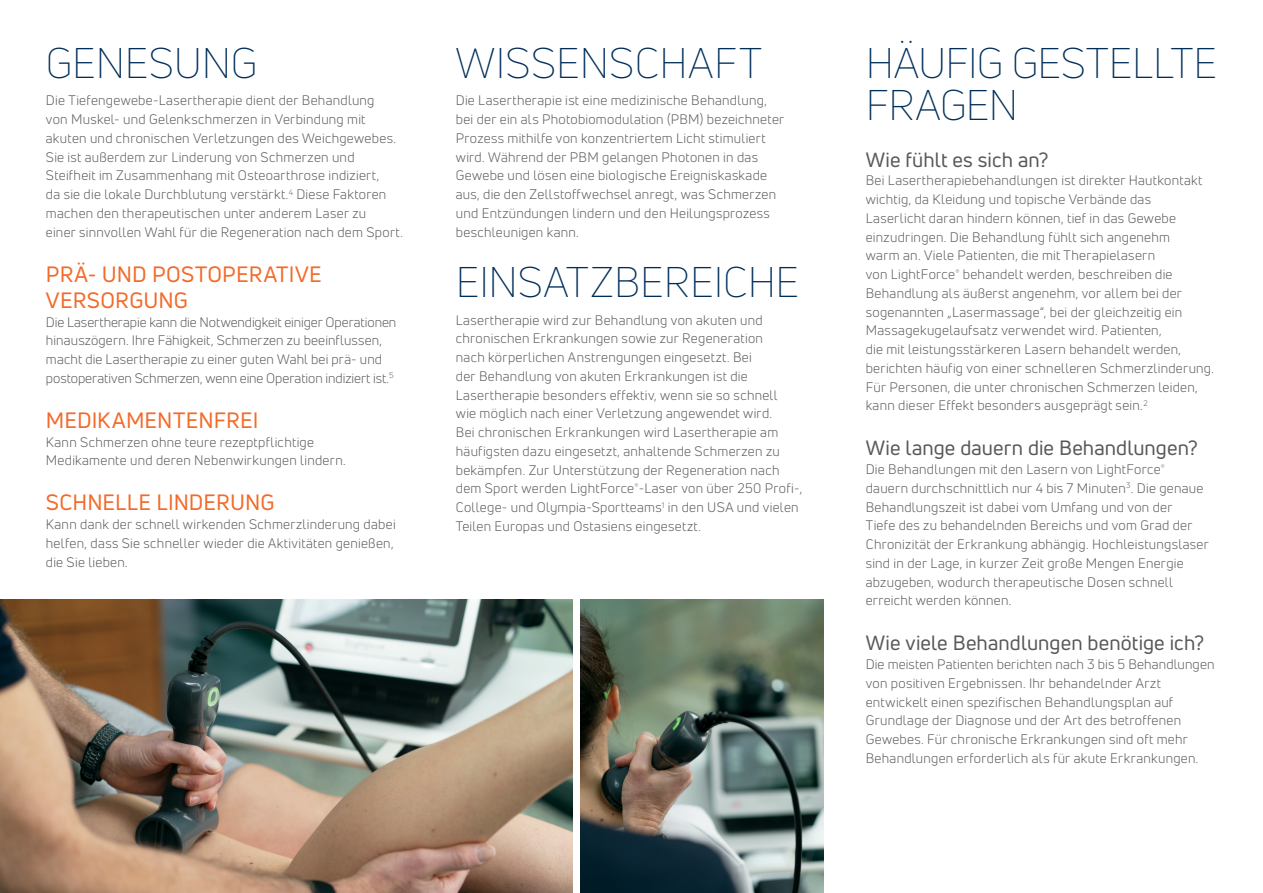
<style>
.page{position:relative;width:1263px;height:893px;background:#fff}
.page>*{position:absolute;margin:0;border:0;box-sizing:border-box;transform-origin:0 0}
.t1{font:300 42px/42px "Uni Neue";color:#002e5a}
.t2{font:21.75px/26.2px "Uni Neue";letter-spacing:.005em;color:#f36a29}
.t3{font:20.25px "Uni Neue";letter-spacing:.005em;color:#58595b}
.t4{font:13.5px/18.8px "Uni Neue";letter-spacing:.02em;color:#58595b}
</style>
<div class="page">
<img style="left:0;top:600px;width:573px;height:293px">
<img style="left:580px;top:600px;width:244px;height:293px">
<p class="t1" style="left:46px;top:42px;width:213px">GENESUNG</p>
<p class="t4" style="left:46px;top:91px;width:358px">Die Tiefengewebe-Lasertherapie dient der Behandlung<br>von Muskel- und Gelenkschmerzen in Verbindung mit akuten und chronischen Verletzungen des Weichgewebes.<br>Sie ist außerdem zur Linderung von Schmerzen und Steifheit im Zusammenhang mit Osteoarthrose indiziert,<br>da sie die lokale Durchblutung verstärkt.<sup>4</sup> Diese Faktoren machen den therapeutischen unter anderem Laser zu<br>einer sinnvollen Wahl für die Regeneration nach dem Sport.</p>
<p class="t2" style="left:46px;top:260px;width:277px">PRÄ- UND POSTOPERATIVE<br>VERSORGUNG</p>
<p class="t4" style="left:46px;top:312px;width:352px">Die Lasertherapie kann die Notwendigkeit einiger Operationen hinauszögern. Ihre Fähigkeit, Schmerzen zu beeinflussen, macht die Lasertherapie zu einer guten Wahl bei prä- und postoperativen Schmerzen, wenn eine Operation indiziert ist.<sup>5</sup></p>
<p class="t2" style="left:46px;top:407px;width:214px">MEDIKAMENTENFREI</p>
<p class="t4" style="left:46px;top:432px;width:301px">Kann Schmerzen ohne teure rezeptpflichtige<br>Medikamente und deren Nebenwirkungen lindern.</p>
<p class="t2" style="left:46px;top:489px;width:230px">SCHNELLE LINDERUNG</p>
<p class="t4" style="left:46px;top:515px;width:351px">Kann dank der schnell wirkenden Schmerzlinderung dabei helfen, dass Sie schneller wieder die Aktivitäten genießen, die Sie lieben.</p>
<p class="t1" style="left:456px;top:42px;width:307px">WISSENSCHAFT</p>
<p class="t4" style="left:456px;top:91px;width:330px">Die Lasertherapie ist eine medizinische Behandlung, bei der ein als Photobiomodulation (PBM) bezeichneter Prozess mithilfe von konzentriertem Licht stimuliert wird. Während der PBM gelangen Photonen in das Gewebe und lösen eine biologische Ereigniskaskade aus, die den Zellstoffwechsel anregt, was Schmerzen und Entzündungen lindern und den Heilungsprozess beschleunigen kann.</p>
<p class="t1" style="left:456px;top:261px;width:345px">EINSATZBEREICHE</p>
<p class="t4" style="left:456px;top:310px;width:348px">Lasertherapie wird zur Behandlung von akuten und chronischen Erkrankungen sowie zur Regeneration<br>nach körperlichen Anstrengungen eingesetzt. Bei<br>der Behandlung von akuten Erkrankungen ist die Lasertherapie besonders effektiv, wenn sie so schnell<br>wie möglich nach einer Verletzung angewendet wird.<br>Bei chronischen Erkrankungen wird Lasertherapie am häufigsten dazu eingesetzt, anhaltende Schmerzen zu bekämpfen. Zur Unterstützung der Regeneration nach dem Sport werden LightForce<sup>®</sup>-Laser von über 250 Profi-, College- und Olympia-Sportteams<sup>1</sup> in den USA und vielen Teilen Europas und Ostasiens eingesetzt.</p>
<p class="t1" style="left:866px;top:42px;width:353px">HÄUFIG GESTELLTE<br>FRAGEN</p>
<p class="t3" style="left:866px;top:147px;width:184px">Wie fühlt es sich an?</p>
<p class="t4" style="left:866px;top:171px;width:350px">Bei Lasertherapiebehandlungen ist direkter Hautkontakt wichtig, da Kleidung und topische Verbände das Laserlicht daran hindern können, tief in das Gewebe einzudringen. Die Behandlung fühlt sich angenehm<br>warm an. Viele Patienten, die mit Therapielasern<br>von LightForce<sup>®</sup> behandelt werden, beschreiben die Behandlung als äußerst angenehm, vor allem bei der sogenannten „Lasermassage“, bei der gleichzeitig ein Massagekugelaufsatz verwendet wird. Patienten,<br>die mit leistungsstärkeren Lasern behandelt werden, berichten häufig von einer schnelleren Schmerzlinderung.<br>Für Personen, die unter chronischen Schmerzen leiden, kann dieser Effekt besonders ausgeprägt sein.<sup>2</sup></p>
<p class="t3" style="left:866px;top:435px;width:333px">Wie lange dauern die Behandlungen?</p>
<p class="t4" style="left:866px;top:460px;width:345px">Die Behandlungen mit den Lasern von LightForce<sup>® </sup>dauern durchschnittlich nur 4 bis 7 Minuten<sup>3</sup>. Die genaue Behandlungszeit ist dabei vom Umfang und von der<br>Tiefe des zu behandelnden Bereichs und vom Grad der Chronizität der Erkrankung abhängig. Hochleistungslaser sind in der Lage, in kurzer Zeit große Mengen Energie abzugeben, wodurch therapeutische Dosen schnell erreicht werden können.</p>
<p class="t3" style="left:866px;top:630px;width:340px">Wie viele Behandlungen benötige ich?</p>
<p class="t4" style="left:866px;top:655px;width:350px">Die meisten Patienten berichten nach 3 bis 5 Behandlungen von positiven Ergebnissen. Ihr behandelnder Arzt entwickelt einen spezifischen Behandlungsplan auf Grundlage der Diagnose und der Art des betroffenen Gewebes. Für chronische Erkrankungen sind oft mehr Behandlungen erforderlich als für akute Erkrankungen.</p>
</div>
